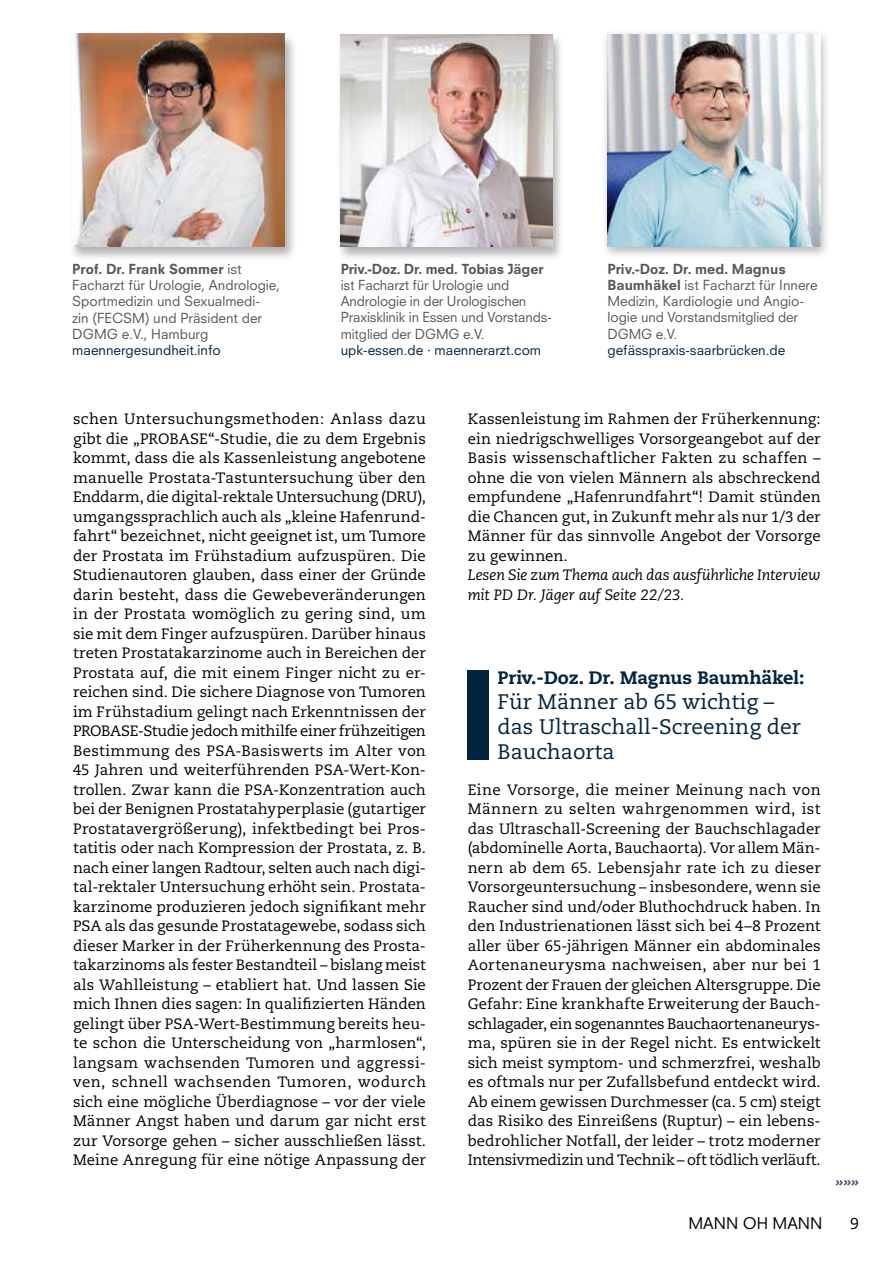
<style>
.page{position:relative;width:893px;height:1263px;background:#fff}
.page>*{position:absolute;margin:0;border:0;box-sizing:border-box;transform-origin:0 0}
.t1{font:21px/25.2px "Caecilia LT Pro 55 Roman";color:#03243e}
.t2{font:800 18px "Caecilia LT Pro 85";letter-spacing:-.005em;color:#03243e}
.t3{font:15.75px "Neuzeit SLT Std";color:#000}
.t4{font:15.75px "Caecilia LT Pro 55 Roman";color:#000}
.t5{font:15px/19.5px "Caecilia LT Pro 55 Roman";letter-spacing:-.005em;color:#000;text-align:justify}
.t6{font:italic 15px/19.5px "Caecilia LT Pro 56";letter-spacing:-.005em;color:#000}
.t7{font:italic 700 15px "Caecilia LT Pro 76";color:#313e5a}
.t8{font:13.5px/16.2px "Neuzeit SLT Std";color:#565655}
.t9{font:13.5px "Neuzeit SLT Std";color:#03243e}
.t10{font:800 13.5px "Neuzeit SLT Std";letter-spacing:-.01em;color:#565655}
.s1{font-weight:800}
</style>
<div class="page">
<div style="left:601px;top:29px;width:230px;height:230px;background:#000;opacity:.3"></div>
<img style="left:607px;top:34px;width:213px;height:213px">
<div style="left:336px;top:33px;width:229px;height:229px;background:#000;opacity:.3"></div>
<img style="left:340px;top:34px;width:213px;height:213px">
<div style="left:68px;top:33px;width:229px;height:229px;background:#000;opacity:.3"></div>
<img style="left:72px;top:34px;width:213px;height:212px">
<div style="left:467px;top:670px;width:22px;height:89px;background:#03243e"></div>
<p class="t8" style="left:72px;top:261px;width:209px"><span class="s1">Prof. Dr. Frank Sommer</span> ist<br>Facharzt für Urologie, Andrologie,<br>Sportmedizin und Sexualmedi-<br>zin (FECSM) und Präsident der<br>DGMG e.V., Hamburg</p>
<p class="t9" style="left:72px;top:342px;width:150px">maennergesundheit.info</p>
<p class="t10" style="left:341px;top:260px;width:204px">Priv.-Doz. Dr. med. Tobias Jäger</p>
<p class="t8" style="left:341px;top:277px;width:213px">ist Facharzt für Urologie und<br>Andrologie in der Urologischen<br>Praxisklinik in Essen und Vorstands&shy;mitglied der DGMG e.V.</p>
<p class="t9" style="left:341px;top:341px;width:202px">upk-essen.de ∙ maennerarzt.com</p>
<p class="t8" style="left:607px;top:260px;width:212px"><span class="s1">Priv.-Doz. Dr. med. Magnus<br>Baumhäkel</span> ist Facharzt für Innere<br>Medizin, Kardiologie und Angio&shy;logie und Vorstandsmitglied der<br>DGMG e.V.</p>
<p class="t9" style="left:607px;top:341px;width:179px">gefässpraxis-saarbrücken.de</p>
<p class="t5" style="left:73px;top:409px;width:354px">schen Untersuchungsmethoden: Anlass dazu gibt die „PROBASE“-Studie, die zu dem Ergebnis kommt, dass die als Kassenleistung angebotene manuelle Prostata-Tastuntersuchung über den Enddarm, die digital-rektale Untersuchung (DRU), umgangssprachlich auch als „kleine Hafenrund&shy;fahrt“ bezeichnet, nicht geeignet ist, um Tumore der Prostata im Frühstadium aufzuspüren. Die Studienautoren glauben, dass einer der Gründe darin besteht, dass die Gewebeveränderungen in der Prostata womöglich zu gering sind, um sie mit dem Finger aufzuspüren. Darüber hinaus treten Prostatakarzinome auch in Bereichen der Prostata auf, die mit einem Finger nicht zu er&shy;reichen sind. Die sichere Diagnose von Tumoren im Frühstadium gelingt nach Erkenntnissen der PROBASE-Studie jedoch mithilfe einer frühzeitigen Bestimmung des PSA-Basiswerts im Alter von 45 Jahren und weiterführenden PSA-Wert-Kon&shy;trollen. Zwar kann die PSA-Konzentration auch bei der Benignen Prostatahyperplasie (gutartiger Prostatavergrößerung), infektbedingt bei Pros&shy;tatitis oder nach Kompression der Prostata, z. B. nach einer langen Radtour, selten auch nach digi&shy;tal-rektaler Untersuchung erhöht sein. Prostata&shy;karzinome produzieren jedoch signifikant mehr PSA als das gesunde Prostatagewebe, sodass sich dieser Marker in der Früherkennung des Prosta&shy;takarzinoms als fester Bestandteil – bislang meist als Wahlleistung – etabliert hat. Und lassen Sie mich Ihnen dies sagen: In qualifizierten Händen gelingt über PSA-Wert-Bestimmung bereits heu&shy;te schon die Unterscheidung von „harmlosen“, langsam wachsenden Tumoren und aggressi&shy;ven, schnell wachsenden Tumoren, wodurch sich eine mögliche Überdiagnose – vor der viele Männer Angst haben und darum gar nicht erst zur Vorsorge gehen – sicher ausschließen lässt.<br>Meine Anregung für eine nötige Anpassung der</p>
<p class="t5" style="left:468px;top:409px;width:354px">Kassenleistung im Rahmen der Früherkennung: ein niedrigschwelliges Vorsorgeangebot auf der Basis wissenschaftlicher Fakten zu schaffen – ohne die von vielen Männern als abschreckend empfundene „Hafenrundfahrt“! Damit stünden die Chancen gut, in Zukunft mehr als nur 1/3 der Männer für das sinnvolle Angebot der Vorsorge zu gewinnen.</p>
<p class="t6" style="left:468px;top:565px;width:354px">Lesen Sie zum Thema auch das ausführliche Interview mit PD Dr. Jäger auf Seite 22/23.</p>
<p class="t2" style="left:497px;top:665px;width:308px">Priv.-Doz. Dr. Magnus Baumhäkel:</p>
<h1 class="t1" style="left:497px;top:689px;width:305px">Für Männer ab 65 wichtig – das Ultraschall-Screening der<br>Bauchaorta</h1>
<p class="t5" style="left:468px;top:780px;width:354px">Eine Vorsorge, die meiner Meinung nach von Männern zu selten wahrgenommen wird, ist das Ultraschall-Screening der Bauchschlagader (abdominelle Aorta, Bauchaorta). Vor allem Män&shy;nern ab dem 65. Lebensjahr rate ich zu dieser Vorsorgeuntersuchung – insbesondere, wenn sie Raucher sind und/oder Bluthochdruck haben. In den Industrienationen lässt sich bei 4–8 Prozent aller über 65-jährigen Männer ein abdominales Aortenaneurysma nachweisen, aber nur bei 1<br>Prozent der Frauen der gleichen Altersgruppe. Die Gefahr: Eine krankhafte Erweiterung der Bauch&shy;schlagader, ein sogenanntes Bauchaortenaneurys&shy;ma, spüren sie in der Regel nicht. Es entwickelt sich meist symptom- und schmerzfrei, weshalb es oftmals nur per Zufallsbefund entdeckt wird.<br>Ab einem gewissen Durchmesser (ca. 5 cm) steigt das Risiko des Einreißens (Ruptur) – ein lebens&shy;bedrohlicher Notfall, der leider – trotz moderner Intensivmedizin und Technik – oft tödlich verläuft.</p>
<p class="t7" style="left:836px;top:1172px;width:25px">»»»</p>
<p class="t3" style="left:688px;top:1214px;width:135px">MANN OH MANN</p>
<p class="t4" style="left:850px;top:1213px;width:10px">9</p>
</div>
